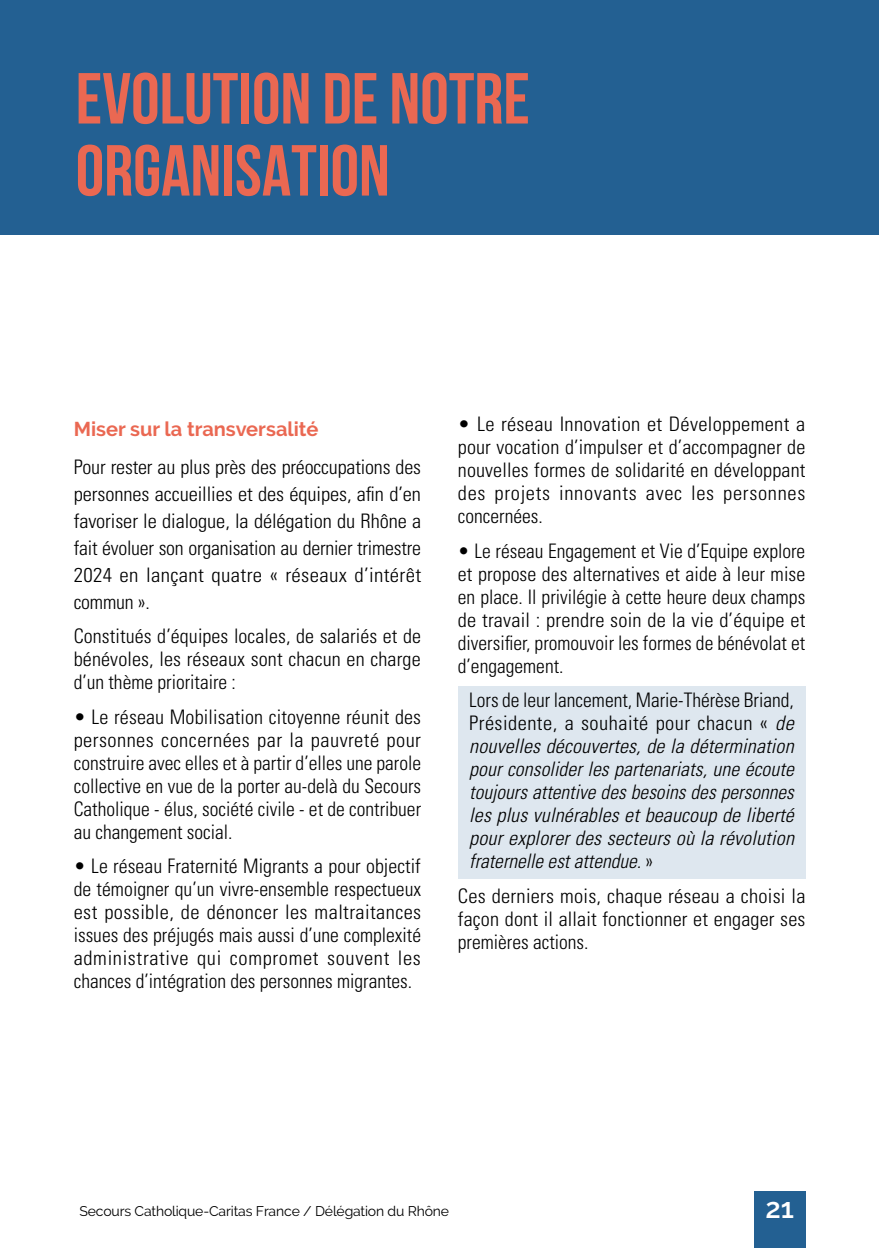
<style>
.page{position:relative;width:879px;height:1248px;background:#fff}
.page>*{position:absolute;margin:0;border:0;box-sizing:border-box;transform-origin:0 0}
.t1{font:700 72px/72px "Bebas Neue";color:#ea6852}
.t2{font:600 28px "Raleway";color:#fff}
.t3{font:300 condensed 20px/23px "Univers LT Std";color:#000;text-align:justify}
.t4{font:italic 300 condensed 20px/23px "Univers LT Std";letter-spacing:.01em;color:#000;text-align:justify}
.t5{font:700 20px "Raleway";color:#ea6852}
.t6{font:14px "Raleway";letter-spacing:-.01em;color:#000}
.s1{font-style:normal}
</style>
<div class="page">
<div style="left:458px;top:686px;width:347px;height:193px;background:#dee7ef"></div>
<div style="left:0;top:0;width:879px;height:234px;background:#236092"></div>
<div style="left:754px;top:1191px;width:51px;height:56px;background:#236092"></div>
<h1 class="t1" style="left:76px;top:62px;width:456px">EVOLUTION DE NOTRE<br>ORGANISATION</h1>
<p class="t5" style="left:74px;top:417px;width:246px">Miser sur la transversalité</p>
<p class="t3" style="left:74px;top:453px;width:349px;line-height:27px">Pour rester au plus près des préoccupations des personnes accueillies et des équipes, afin d’en favoriser le dialogue, la délégation du Rhône a fait évoluer son organisation au dernier trimestre 2024 en lançant quatre « réseaux d’intérêt commun ».</p>
<p class="t3" style="left:74px;top:625px;width:349px">Constitués d’équipes locales, de salariés et de bénévoles, les réseaux sont chacun en charge d’un thème prioritaire :</p>
<p class="t3" style="left:74px;top:705px;width:349px">• Le réseau Mobilisation citoyenne réunit des personnes concernées par la pauvreté pour construire avec elles et à partir d’elles une parole collective en vue de la porter au-delà du Secours Catholique - élus, société civile - et de contribuer au changement social.</p>
<p class="t3" style="left:74px;top:854px;width:349px">• Le réseau Fraternité Migrants a pour objectif de témoigner qu’un vivre-ensemble respectueux est possible, de dénoncer les maltraitances issues des préjugés mais aussi d’une complexité administrative qui compromet souvent les chances d’intégration des personnes migrantes.</p>
<p class="t3" style="left:458px;top:413px;width:349px">• Le réseau Innovation et Développement a pour vocation d’impulser et d’accompagner de nouvelles formes de solidarité en développant des projets innovants avec les personnes concernées.</p>
<p class="t3" style="left:458px;top:539px;width:349px">• Le réseau Engagement et Vie d’Equipe explore et propose des alternatives et aide à leur mise en place. Il privilégie à cette heure deux champs de travail : prendre soin de la vie d’équipe et diversifier, promouvoir les formes de bénévolat et d’engagement.</p>
<p class="t4" style="left:469px;top:688px;width:326px"><span class="s1">Lors de leur lancement, Marie-Thérèse Briand, Présidente, a souhaité pour chacun «</span> de nouvelles découvertes, de la détermination pour consolider les partenariats, une écoute toujours attentive des besoins des personnes les plus vulnérables et beaucoup de liberté pour explorer des secteurs où la révolution fraternelle est attendue. <span class="s1">»</span></p>
<p class="t3" style="left:458px;top:884px;width:349px">Ces derniers mois, chaque réseau a choisi la façon dont il allait fonctionner et engager ses premières actions.</p>
<p class="t6" style="left:79px;top:1202px;width:371px">Secours Catholique-Caritas France / Délégation du Rhône</p>
<h2 class="t2" style="left:765px;top:1191px;width:30px">21</h2>
</div>
